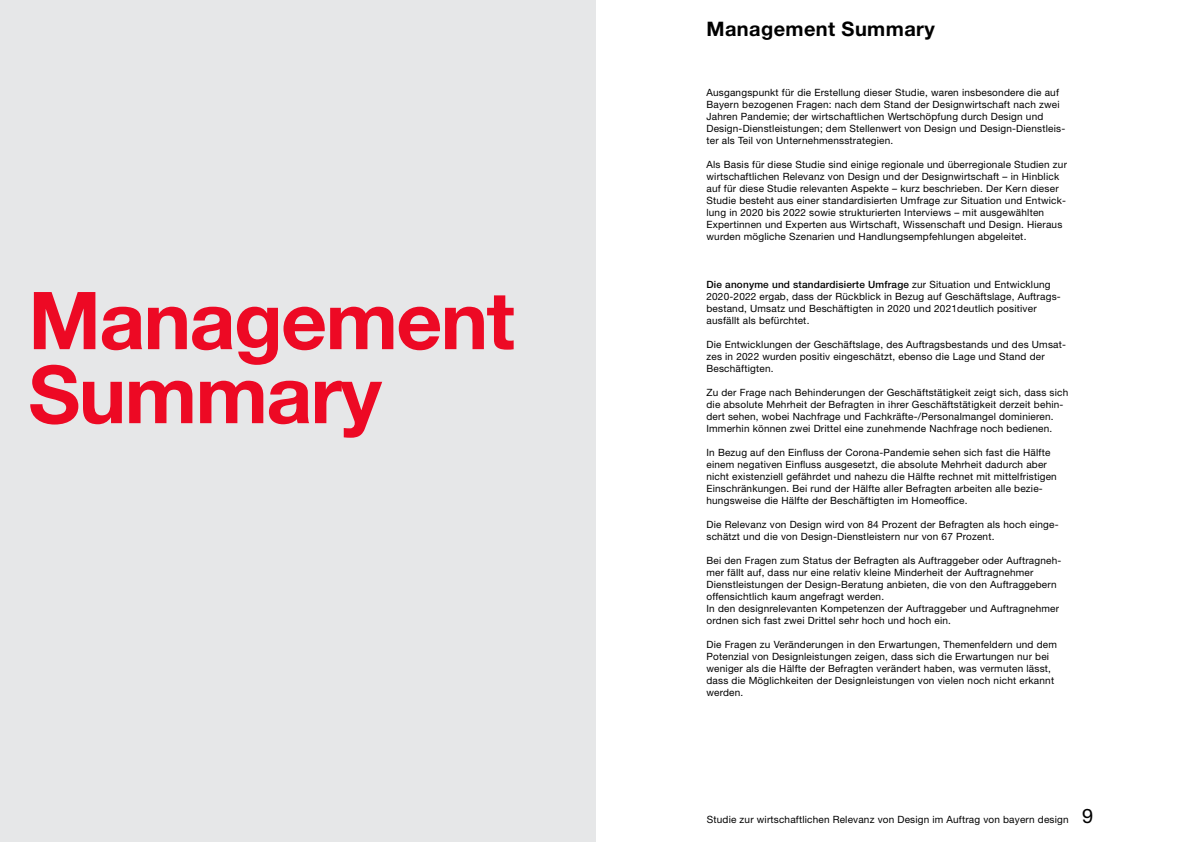
<style>
.page{position:relative;width:1191px;height:842px;background:#fff}
.page>*{position:absolute;margin:0;border:0;box-sizing:border-box;transform-origin:0 0}
.t1{font:700 80px/74px "Helvetica Neue LT Std";letter-spacing:-.02em;color:#ed0924}
.t2{font:700 20px "Helvetica Neue LT Std";letter-spacing:.02em;color:#000}
.t3{font:10px/12px "Helvetica Neue LT Std";letter-spacing:.02em;color:#000}
.s1{font-weight:500}
.s2{font-size:20px}
</style>
<div class="page">
<div style="left:0;top:0;width:595px;height:842px;background:#e6e7e8"></div>
<h1 class="t1" style="left:28px;top:282px;width:488px">Management<br>Summary</h1>
<h2 class="t2" style="left:706px;top:16px;width:230px">Management Summary</h2>
<p class="t3" style="left:706px;top:86px;width:360px">Ausgangspunkt für die Erstellung dieser Studie, waren insbesondere die auf Bayern bezogenen Fragen: nach dem Stand der Designwirtschaft nach zwei Jahren Pandemie; der wirtschaftlichen Wertschöpfung durch Design und Design-Dienstleistungen; dem Stellenwert von Design und Design-Dienstleis&shy;ter als Teil von Unternehmensstrategien.</p>
<p class="t3" style="left:706px;top:158px;width:362px">Als Basis für diese Studie sind einige regionale und überregionale Studien zur wirtschaftlichen Relevanz von Design und der Designwirtschaft – in Hinblick auf für diese Studie relevanten Aspekte – kurz beschrieben. Der Kern dieser Studie besteht aus einer standardisierten Umfrage zur Situation und Entwick&shy;lung in 2020 bis 2022 sowie strukturierten Interviews – mit ausgewählten Expertinnen und Experten aus Wirtschaft, Wissenschaft und Design. Hieraus wurden mögliche Szenarien und Handlungsempfehlungen abgeleitet.</p>
<p class="t3" style="left:706px;top:278px;width:356px"><span class="s1">Die anonyme und standardisierte Umfrage</span> zur Situation und Entwicklung 2020-2022 ergab, dass der Rückblick in Bezug auf Geschäftslage, Auftrags&shy;bestand, Umsatz und Beschäftigten in 2020 und 2021deutlich positiver ausfällt als befürchtet.</p>
<p class="t3" style="left:706px;top:338px;width:361px">Die Entwicklungen der Geschäftslage, des Auftragsbestands und des Umsat&shy;zes in 2022 wurden positiv eingeschätzt, ebenso die Lage und Stand der<br>Beschäftigten.</p>
<p class="t3" style="left:706px;top:386px;width:363px">Zu der Frage nach Behinderungen der Geschäftstätigkeit zeigt sich, dass sich die absolute Mehrheit der Befragten in ihrer Geschäftstätigkeit derzeit behin&shy;dert sehen, wobei Nachfrage und Fachkräfte-/Personalmangel dominieren.<br>Immerhin können zwei Drittel eine zunehmende Nachfrage noch bedienen.</p>
<p class="t3" style="left:706px;top:446px;width:352px">In Bezug auf den Einfluss der Corona-Pandemie sehen sich fast die Hälfte einem negativen Einfluss ausgesetzt, die absolute Mehrheit dadurch aber nicht existenziell gefährdet und nahezu die Hälfte rechnet mit mittelfristigen Einschränkungen. Bei rund der Hälfte aller Befragten arbeiten alle bezie&shy;hungsweise die Hälfte der Beschäftigten im Homeoffice.</p>
<p class="t3" style="left:706px;top:518px;width:354px">Die Relevanz von Design wird von 84 Prozent der Befragten als hoch einge&shy;schätzt und die von Design-Dienstleistern nur von 67 Prozent.</p>
<p class="t3" style="left:706px;top:554px;width:356px">Bei den Fragen zum Status der Befragten als Auftraggeber oder Auftragneh&shy;mer fällt auf, dass nur eine relativ kleine Minderheit der Auftragnehmer Dienstleistungen der Design-Beratung anbieten, die von den Auftraggebern offensichtlich kaum angefragt werden.<br>In den designrelevanten Kompetenzen der Auftraggeber und Auftragnehmer ordnen sich fast zwei Drittel sehr hoch und hoch ein.</p>
<p class="t3" style="left:706px;top:638px;width:352px">Die Fragen zu Veränderungen in den Erwartungen, Themenfeldern und dem Potenzial von Designleistungen zeigen, dass sich die Erwartungen nur bei weniger als die Hälfte der Befragten verändert haben, was vermuten lässt, dass die Möglichkeiten der Designleistungen von vielen noch nicht erkannt werden.</p>
<p class="t3" style="left:707px;top:814px;width:388px">Studie zur wirtschaftlichen Relevanz von Design im Auftrag von bayern design <span class="s2">9</span></p>
</div>
